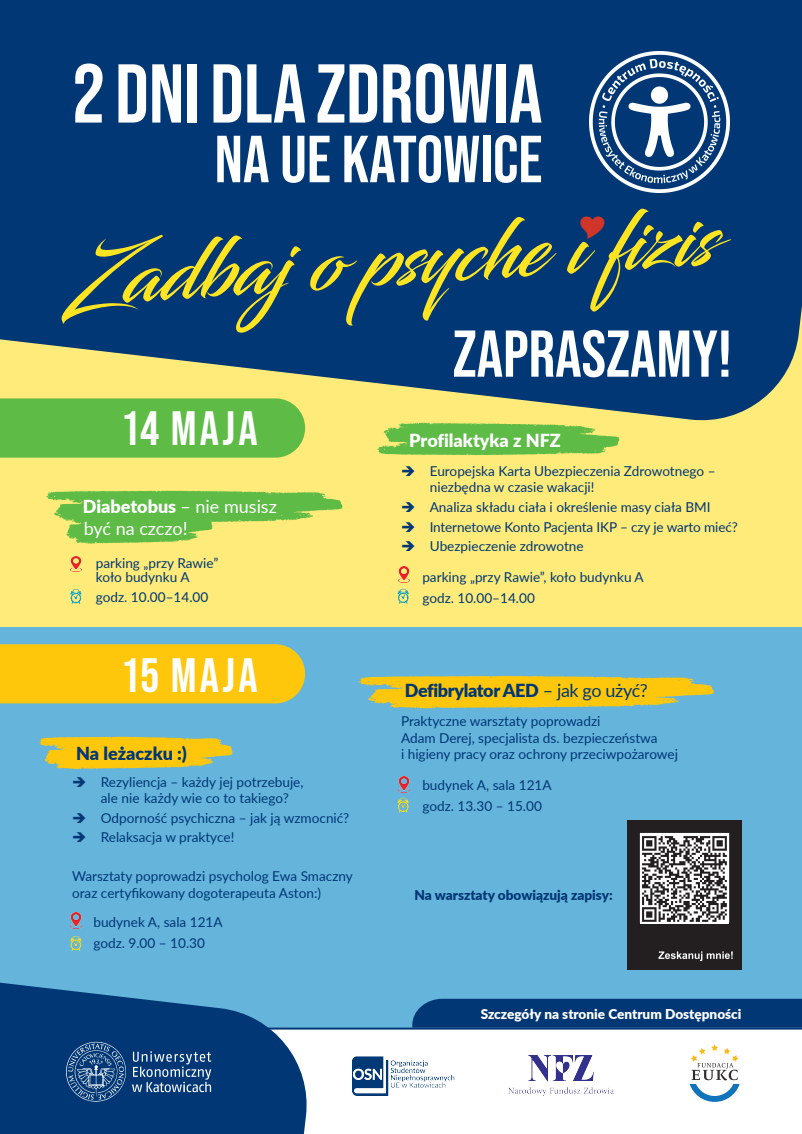
<style>
.page{position:relative;width:802px;height:1134px;background:#fff}
.page>*{position:absolute;margin:0;border:0;box-sizing:border-box;transform-origin:0 0}
.t1{font:83.2px "Bebas Neue";color:#fff}
.t2{font:66.4px "Bebas Neue";color:#fff}
.t3{font:66px "Bebas Neue";color:#fff}
.t4{font:48px "Bebas Neue";letter-spacing:.07em;color:#fff}
.t5{font:18px/21.6px "Lato";letter-spacing:-.01em;color:#fff}
.t6{font:900 18px "Lato";letter-spacing:-.02em;color:#013775}
.t7{font:900 18px "Lato";color:#fff}
.t8{font:900 18px "Lato";color:#013775}
.t9{font:13.6px/16.3px "Lato";color:#013775}
.t10{font:900 13.6px "Lato";color:#fff}
.t11{font:900 13.6px "Lato";color:#013775}
.s1{font-weight:900}
.s2{font-weight:400}
</style>
<div class="page">
<div style="left:0;top:114px;width:802px;height:519px;background:#ffeb79"></div>
<svg style="left:0;top:0;width:802px;height:423px;background:#1c4a75"></svg>
<div style="left:0;top:627px;width:802px;height:400px;background:#64b4dc"></div>
<svg style="left:0;top:982px;width:312px;height:152px;fill:#013775"></svg>
<svg style="left:66px;top:1042px;width:145px;height:60px;background:#28568a"></svg>
<img style="left:589px;top:52px;width:141px;height:141px">
<img style="left:71px;top:913px;width:11px;height:15px">
<img style="left:398px;top:566px;width:11px;height:16px">
<img style="left:398px;top:777px;width:11px;height:15px">
<svg style="left:70px;top:936px;width:12px;height:15px"></svg>
<svg style="left:397px;top:589px;width:12px;height:14px"></svg>
<svg style="left:397px;top:798px;width:12px;height:14px"></svg>
<svg style="left:689px;top:1044px;width:50px;height:58px"></svg>
<img style="left:508px;top:1056px;width:105px;height:40px">
<img style="left:352px;top:1057px;width:103px;height:39px">
<hr style="left:191px;top:1027px;width:611px;height:2px;background:#013775">
<svg style="left:46px;top:491px;width:297px;height:53px"></svg>
<svg style="left:377px;top:423px;width:242px;height:32px;background:#78c24e"></svg>
<svg style="left:39px;top:736px;width:194px;height:33px"></svg>
<svg style="left:358px;top:676px;width:356px;height:32px;background:#e3c32f"></svg>
<div style="left:0;top:644px;width:305px;height:59px;background:#fec70c"></div>
<img style="left:627px;top:821px;width:114px;height:148px">
<img style="left:71px;top:556px;width:11px;height:16px">
<svg style="left:70px;top:589px;width:12px;height:15px"></svg>
<svg style="left:61px;top:208px;width:671px;height:125px;background:#214d6a"></svg>
<div style="left:0;top:398px;width:305px;height:60px;background:#5dbb46"></div>
<div style="left:412px;top:999px;width:390px;height:28px;background:#013775"></div>
<img style="left:640px;top:834px;width:89px;height:89px">
<svg style="left:580px;top:216px;width:24px;height:23px"></svg>
<p class="t1" style="left:72px;top:47px;width:472px">2 DNI DLA ZDROWIA</p>
<p class="t2" style="left:214px;top:122px;width:329px">NA UE KATOWICE</p>
<p class="t4" style="left:121px;top:401px;width:138px">14 MAJA</p>
<p class="t5" style="left:83px;top:495px;width:196px"><span class="s1">Diabetobus</span> – nie musisz być na czczo!</p>
<p class="t9" style="left:96px;top:554px;width:124px">parking „przy Rawie”</p>
<p class="t9" style="left:96px;top:568px;width:95px">koło budynku A</p>
<p class="t9" style="left:96px;top:589px;width:114px">godz. 10.00–14.00</p>
<p class="t4" style="left:121px;top:648px;width:138px">15 MAJA</p>
<p class="t8" style="left:76px;top:740px;width:112px">Na leżaczku :)</p>
<p class="t9" style="left:101px;top:773px;width:204px;text-indent:-29px">➔ Rezyliencja – każdy jej potrzebuje, ale nie każdy wie co to takiego?</p>
<p class="t9" style="left:72px;top:809px;width:279px">➔ Odporność psychiczna – jak ją wzmocnić?</p>
<p class="t9" style="left:72px;top:829px;width:164px">➔ Relaksacja w praktyce!</p>
<p class="t9" style="left:72px;top:867px;width:282px">Warsztaty poprowadzi psycholog Ewa Smaczny oraz certyfikowany dogoterapeuta Aston:)</p>
<p class="t9" style="left:93px;top:913px;width:131px">budynek A, sala 121A</p>
<p class="t9" style="left:93px;top:934px;width:113px">godz. 9.00 – 10.30</p>
<p class="t3" style="left:453px;top:316px;width:280px">ZAPRASZAMY!</p>
<p class="t7" style="left:409px;top:427px;width:153px">Profilaktyka z NFZ</p>
<p class="t9" style="left:430px;top:462px;width:287px;text-indent:-29px">➔ Europejska Karta Ubezpieczenia Zdrowotnego – niezbędna w czasie wakacji!</p>
<p class="t9" style="left:401px;top:498px;width:311px">➔ Analiza składu ciała i określenie masy ciała BMI</p>
<p class="t9" style="left:401px;top:518px;width:338px">➔ Internetowe Konto Pacjenta IKP – czy je warto mieć?</p>
<p class="t9" style="left:401px;top:538px;width:184px">➔ Ubezpieczenie zdrowotne</p>
<p class="t9" style="left:422px;top:568px;width:223px">parking „przy Rawie”, koło budynku A</p>
<p class="t9" style="left:422px;top:589px;width:114px">godz. 10.00–14.00</p>
<p class="t6" style="left:405px;top:677px;width:244px">Defibrylator AED <span class="s2">– jak go użyć?</span></p>
<p class="t9" style="left:401px;top:712px;width:278px">Praktyczne warsztaty poprowadzi<br>Adam Derej, specjalista ds. bezpieczeństwa<br>i higieny pracy oraz ochrony przeciwpożarowej</p>
<p class="t9" style="left:422px;top:776px;width:131px">budynek A, sala 121A</p>
<p class="t9" style="left:422px;top:797px;width:121px">godz. 13.30 – 15.00</p>
<p class="t11" style="left:414px;top:884px;width:200px">Na warsztaty obowiązują zapisy:</p>
<p class="t10" style="left:480px;top:1004px;width:262px">Szczegóły na stronie Centrum Dostępności</p>
</div>
